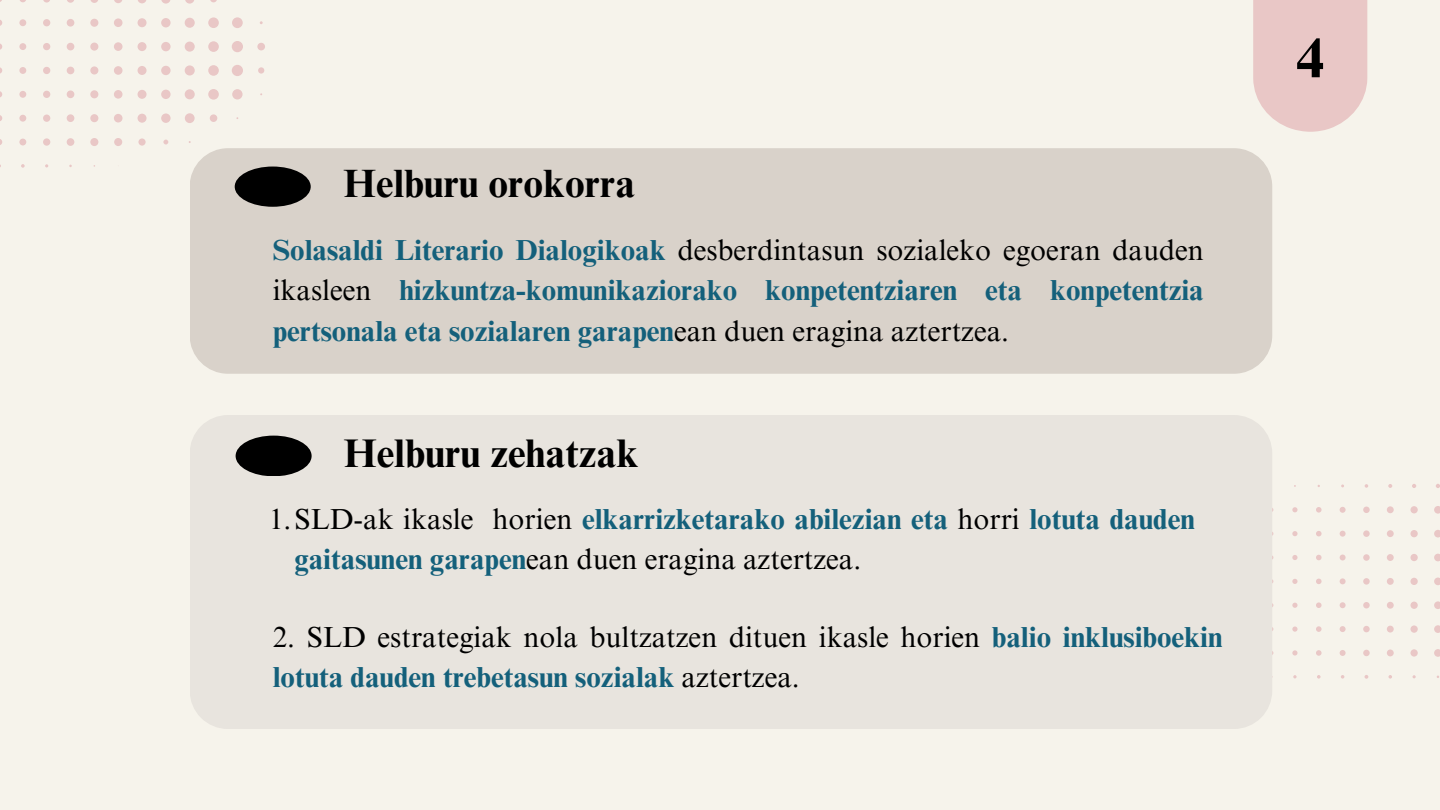
<style>
.page{position:relative;width:1440px;height:810px;background:#f6f3eb}
.page>*{position:absolute;margin:0;border:0;box-sizing:border-box;transform-origin:0 0}
.t1{font:700 55.7px "Times NRMT Pro";color:#000}
.t2{font:700 40px "Times NRMT Pro";color:#000}
.t3{font:700 39.5px "Times NRMT Pro";color:#000}
.t4{font:700 29px/40.5px "Times NRMT Pro";color:#14607b;text-align:justify}
.t5{font:29px/40.5px "Times NRMT Pro";color:#000}
.s1{font-weight:400;color:#000}
.s2{font-weight:700;color:#14607b}
</style>
<div class="page">
<div style="left:190px;top:148px;width:1082px;height:226px;background:#d9d2ca;border-radius:38px"></div>
<svg style="left:1272px;top:484px;width:168px;height:195px"></svg>
<div style="left:190px;top:415px;width:1082px;height:314px;background:#e8e4de"></div>
<div style="left:235px;top:167px;width:76px;height:40px;background:#000;border-radius:50%"></div>
<div style="left:236px;top:436px;width:76px;height:40px;background:#000;border-radius:50%"></div>
<svg style="left:1253px;top:0;width:114px;height:132px;background:#eacbc9"></svg>
<svg style="left:0;top:0;width:265px;height:168px"></svg>
<p class="t3" style="left:344px;top:169px;width:293px">Helburu orokorra</p>
<p class="t4" style="left:273px;top:233px;width:933px">Solasaldi Literario Dialogikoak <span class="s1">desberdintasun sozialeko egoeran dauden ikasleen</span> hizkuntza-komunikaziorako konpetentziaren eta konpetentzia pertsonala eta sozialaren garapen<span class="s1">ean duen eragina aztertzea.</span></p>
<p class="t2" style="left:344px;top:438px;width:296px">Helburu zehatzak</p>
<h1 class="t4" style="left:294px;top:502px;width:902px;text-indent:-25px"><span class="s1">1.SLD-ak ikasle horien</span> elkarrizketarako abilezian eta <span class="s1">horri</span> lotuta dauden gaitasunen garapen<span class="s1">ean duen eragina aztertzea.</span></h1>
<p class="t5" style="left:273px;top:620px;width:951px">2. SLD estrategiak nola bultzatzen dituen ikasle horien <span class="s2">balio inklusiboekin lotuta dauden trebetasun sozialak</span> aztertzea.</p>
<h1 class="t1" style="left:1296px;top:37px;width:29px">4</h1>
</div>
